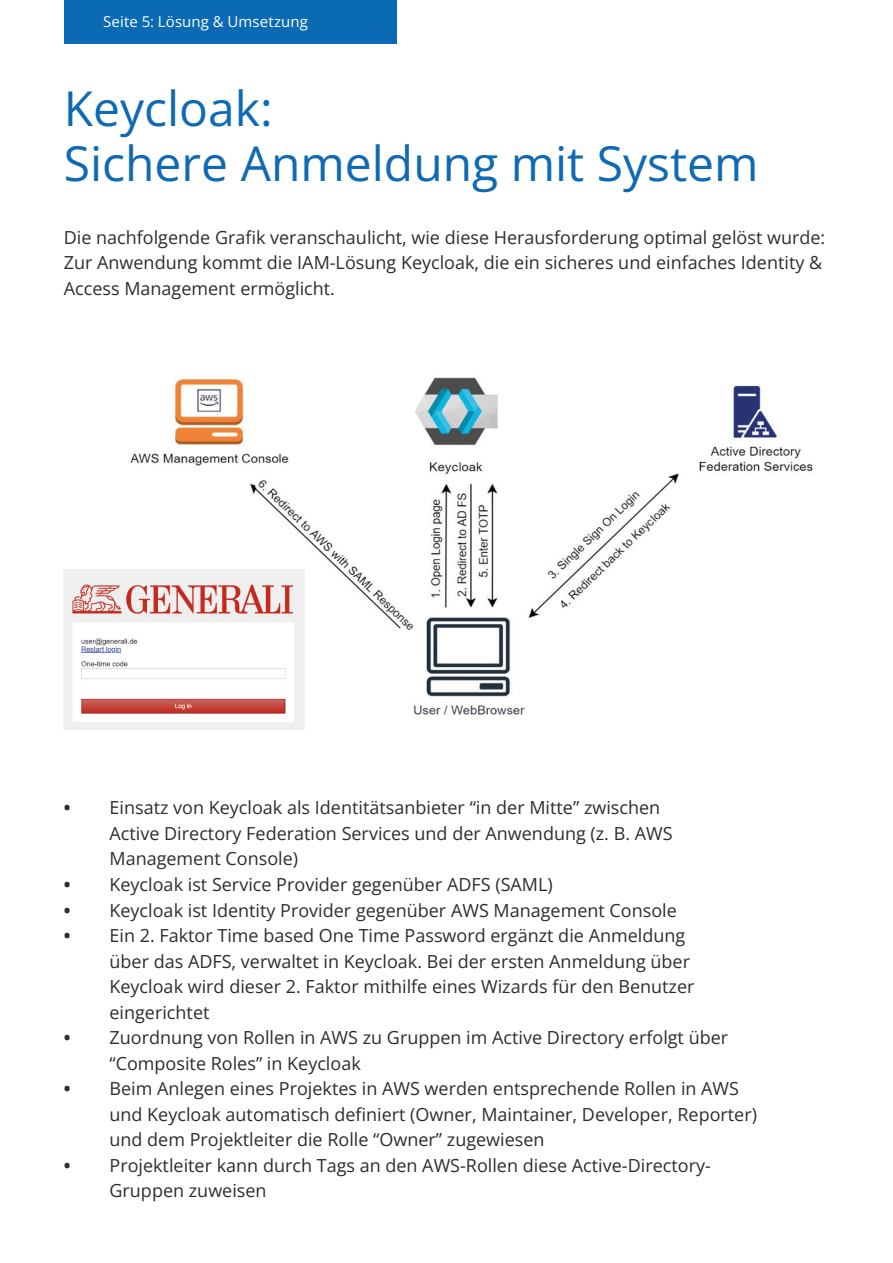
<style>
.page{position:relative;width:893px;height:1263px;background:#fff}
.page>*{position:absolute;margin:0;border:0;box-sizing:border-box;transform-origin:0 0}
.t1{font:48px/55.5px "Open Sans";color:#0f6ab3}
.t2{font:18px/25.5px "Open Sans";color:#2e2d2c}
.t3{font:15px "Open Sans";letter-spacing:.005em;color:#fff}
.s1{font-weight:700}
</style>
<div class="page">
<img style="left:130px;top:377px;width:683px;height:353px">
<div style="left:64px;top:0;width:332px;height:44px;background:#0a6ab3"></div>
<img style="left:64px;top:569px;width:240px;height:161px">
<p class="t3" style="left:103px;top:11px;width:206px">Seite 5: Lösung &amp; Umsetzung</p>
<h1 class="t1" style="left:64px;top:79px;width:696px">Keycloak:<br>Sichere Anmeldung mit System</h1>
<p class="t2" style="left:64px;top:224px;width:763px">Die nachfolgende Grafik veranschaulicht, wie diese Herausforderung optimal gelöst wurde:<br>Zur Anwendung kommt die IAM-Lösung Keycloak, die ein sicheres und einfaches Identity &amp;<br>Access Management ermöglicht.</p>
<p class="t2" style="left:109px;top:795px;width:565px;text-indent:-46px"><span class="s1">•</span> Einsatz von Keycloak als Identitätsanbieter “in der Mitte” zwischen<br>Active Directory Federation Services und der Anwendung (z. B. AWS<br>Management Console)</p>
<p class="t2" style="left:64px;top:871px;width:490px"><span class="s1">•</span> Keycloak ist Service Provider gegenüber ADFS (SAML)</p>
<p class="t2" style="left:64px;top:897px;width:615px"><span class="s1">•</span> Keycloak ist Identity Provider gegenüber AWS Management Console</p>
<p class="t2" style="left:109px;top:922px;width:586px;text-indent:-46px"><span class="s1">•</span> Ein 2. Faktor Time based One Time Password ergänzt die Anmeldung über das ADFS, verwaltet in Keycloak. Bei der ersten Anmeldung über Keycloak wird dieser 2. Faktor mithilfe eines Wizards für den Benutzer eingerichtet</p>
<p class="t2" style="left:109px;top:1024px;width:620px;text-indent:-46px"><span class="s1">•</span> Zuordnung von Rollen in AWS zu Gruppen im Active Directory erfolgt über “Composite Roles” in Keycloak</p>
<p class="t2" style="left:109px;top:1075px;width:649px;text-indent:-46px"><span class="s1">•</span> Beim Anlegen eines Projektes in AWS werden entsprechende Rollen in AWS und Keycloak automatisch definiert (Owner, Maintainer, Developer, Reporter) und dem Projektleiter die Rolle “Owner” zugewiesen</p>
<p class="t2" style="left:109px;top:1152px;width:603px;text-indent:-46px"><span class="s1">•</span> Projektleiter kann durch Tags an den AWS-Rollen diese Active-Directory-<br>Gruppen zuweisen</p>
</div>
